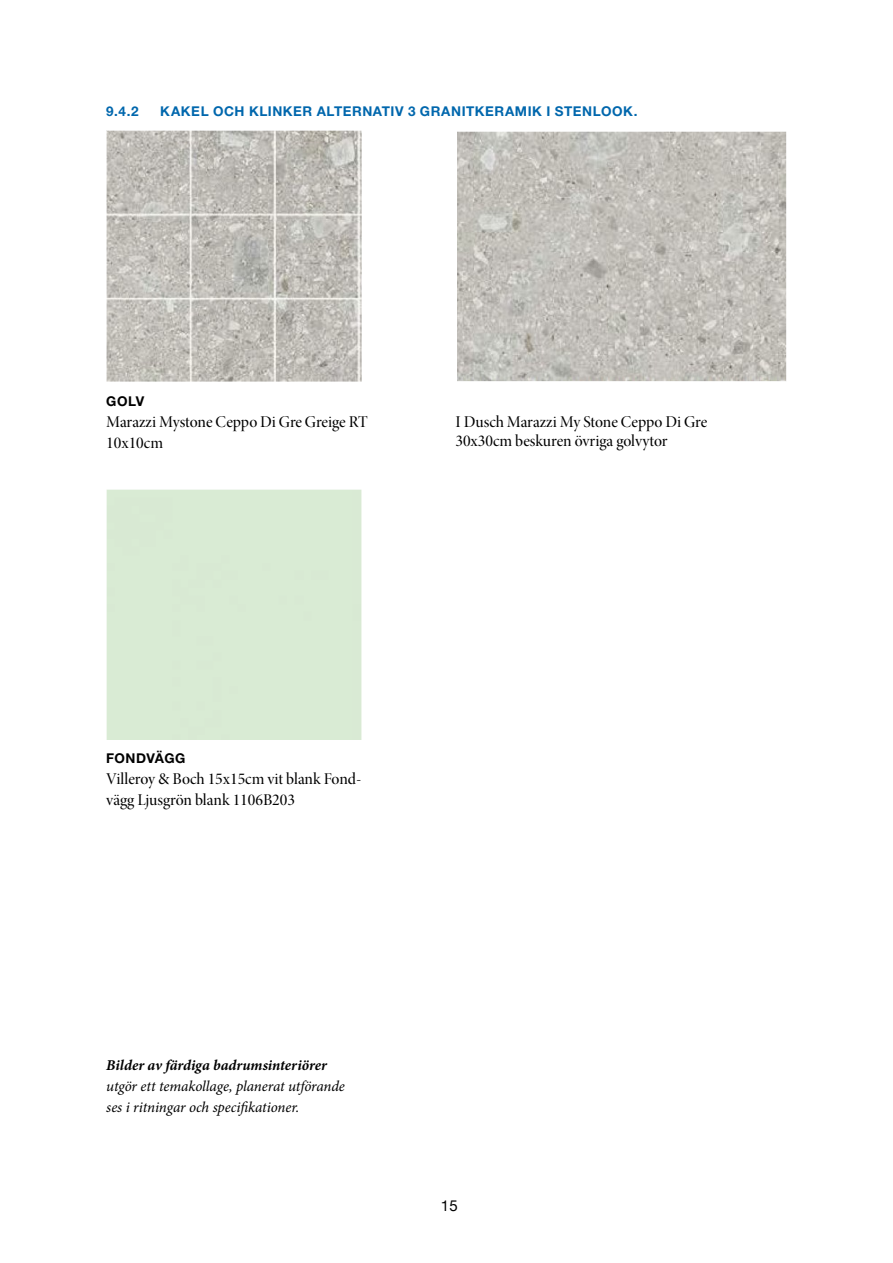
<style>
.page{position:relative;width:893px;height:1263px;background:#fff}
.page>*{position:absolute;margin:0;border:0;box-sizing:border-box;transform-origin:0 0}
.t1{font:16.5px/21px "Minion Pro Medium Disp";color:#000}
.t2{font:italic 15px/21px "Minion Pro";letter-spacing:-.01em;color:#000}
.t3{font:italic 700 15px "Minion Pro";letter-spacing:-.005em;color:#000}
.t4{font:15px "Helvetica Neue";color:#000}
.t5{font:700 13.5px "Helvetica Neue LT Std";letter-spacing:.04em;color:#0067ad}
.t6{font:700 13.5px "Helvetica Neue LT Std";letter-spacing:.03em;color:#000}
</style>
<div class="page">
<img style="left:106px;top:131px;width:255px;height:250px">
<img style="left:457px;top:132px;width:330px;height:249px">
<p class="t5" style="left:106px;top:103px;width:34px">9.4.2</p>
<p class="t5" style="left:160px;top:103px;width:479px">KAKEL OCH KLINKER ALTERNATIV 3 GRANITKERAMIK I STENLOOK.</p>
<p class="t6" style="left:106px;top:393px;width:40px">GOLV</p>
<p class="t1" style="left:106px;top:412px;width:263px">Marazzi Mystone Ceppo Di Gre Greige RT<br>10x10cm</p>
<p class="t1" style="left:455px;top:412px;width:253px;line-height:19.5px">I Dusch Marazzi My Stone Ceppo Di Gre<br>30x30cm beskuren övriga golvytor</p>
<p class="t6" style="left:106px;top:750px;width:81px">FONDVÄGG</p>
<p class="t1" style="left:106px;top:769px;width:257px">Villeroy &amp; Boch 15x15cm vit blank Fond&shy;vägg Ljusgrön blank 1106B203</p>
<p class="t3" style="left:106px;top:1054px;width:222px">Bilder av färdiga badrumsinteriörer</p>
<p class="t2" style="left:106px;top:1075px;width:240px">utgör ett temakollage, planerat utförande ses i ritningar och specifikationer.</p>
<p class="t4" style="left:441px;top:1195px;width:18px">15</p>
</div>
